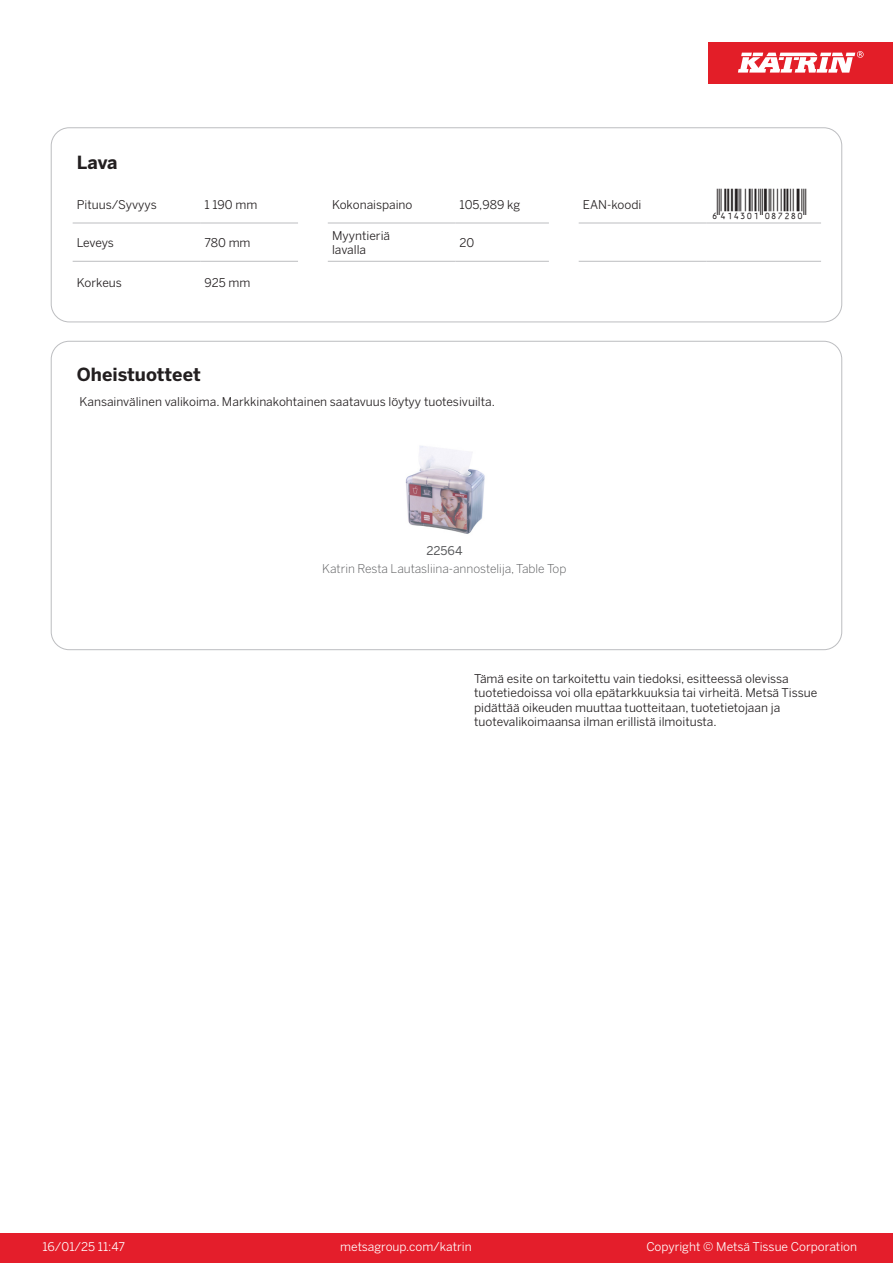
<style>
.page{position:relative;width:893px;height:1263px;background:#fff}
.page>*{position:absolute;margin:0;border:0;box-sizing:border-box;transform-origin:0 0}
.T_EAN{font:30px "Viisas EAN Matala";color:#231f20}
.T_TableHeader{font:700 18px "Benton Sans";color:#231f20}
.Disclaimer{font:12px/14.4px "Benton Sans";color:#231f20}
.T_TableBody{font:12px "Benton Sans";color:#231f20}
.t1{font:12px "Benton Sans";color:#fff}
.T_RelatedName{font:300 12px "Benton Sans";color:#57585a}
.T_RelatedCode{font:12px "Benton Sans";color:#57585a}
</style>
<div class="page">
<div style="left:0;top:1233px;width:893px;height:30px;background:#e41e2b"></div>
<div style="left:708px;top:43px;width:185px;height:41px;background:#e31e28"></div>
<svg style="left:738px;top:51px;width:126px;height:22px"></svg>
<hr style="left:73px;top:223px;width:127px;height:1px;background:#bcbdc0">
<hr style="left:200px;top:223px;width:98px;height:1px;background:#bcbdc0">
<hr style="left:328px;top:223px;width:127px;height:1px;background:#bcbdc0">
<hr style="left:455px;top:223px;width:94px;height:1px;background:#bcbdc0">
<hr style="left:579px;top:223px;width:127px;height:1px;background:#bcbdc0">
<hr style="left:706px;top:223px;width:115px;height:1px;background:#bcbdc0">
<hr style="left:73px;top:261px;width:127px;height:1px;background:#bcbdc0">
<hr style="left:200px;top:261px;width:98px;height:1px;background:#bcbdc0">
<hr style="left:328px;top:261px;width:127px;height:1px;background:#bcbdc0">
<hr style="left:455px;top:261px;width:94px;height:1px;background:#bcbdc0">
<hr style="left:579px;top:261px;width:127px;height:1px;background:#bcbdc0">
<hr style="left:706px;top:261px;width:115px;height:1px;background:#bcbdc0">
<div style="left:51px;top:128px;width:791px;height:194px;border:1px solid #bcbdc0;border-radius:18px"></div>
<img style="left:405px;top:446px;width:80px;height:88px">
<p class="T_TableHeader" style="left:77px;top:151px;width:42px">Lava</p>
<p class="T_TableBody" style="left:77px;top:197px;width:81px">Pituus/Syvyys</p>
<p class="T_TableBody" style="left:204px;top:197px;width:54px">1 190 mm</p>
<p class="T_TableBody" style="left:332px;top:197px;width:82px">Kokonaispaino</p>
<p class="T_TableBody" style="left:460px;top:197px;width:62px">105,989 kg</p>
<p class="T_TableBody" style="left:583px;top:197px;width:60px">EAN-koodi</p>
<p class="T_EAN" style="left:710px;top:188px;width:97px">*6414301087280*</p>
<p class="T_TableBody" style="left:77px;top:235px;width:39px">Leveys</p>
<p class="T_TableBody" style="left:204px;top:235px;width:48px">780 mm</p>
<p class="T_TableBody" style="left:332px;top:228px;width:60px">Myyntieriä</p>
<p class="T_TableBody" style="left:332px;top:243px;width:36px">lavalla</p>
<p class="T_TableBody" style="left:460px;top:235px;width:16px">20</p>
<p class="T_TableBody" style="left:77px;top:276px;width:47px">Korkeus</p>
<p class="T_TableBody" style="left:204px;top:276px;width:47px">925 mm</p>
<p class="T_TableHeader" style="left:77px;top:363px;width:125px">Oheistuotteet</p>
<p class="T_TableBody" style="left:80px;top:395px;width:417px">Kansainvälinen valikoima. Markkinakohtainen saatavuus löytyy tuotesivuilta.</p>
<p class="T_RelatedCode" style="left:426px;top:543px;width:38px">22564</p>
<p class="T_RelatedName" style="left:322px;top:561px;width:246px">Katrin Resta Lautasliina-annostelija, Table Top</p>
<p class="Disclaimer" style="left:474px;top:671px;width:345px">Tämä esite on tarkoitettu vain tiedoksi, esitteessä olevissa tuotetiedoissa voi olla epätarkkuuksia tai virheitä. Metsä Tissue pidättää oikeuden muuttaa tuotteitaan, tuotetietojaan ja tuotevalikoimaansa ilman erillistä ilmoitusta.</p>
<p class="t1" style="left:43px;top:1239px;width:84px">16/01/25 11:47</p>
<p class="t1" style="left:340px;top:1239px;width:133px">metsagroup.com/katrin</p>
<p class="t1" style="left:646px;top:1239px;width:212px">Copyright © Metsä Tissue Corporation</p>
</div>
